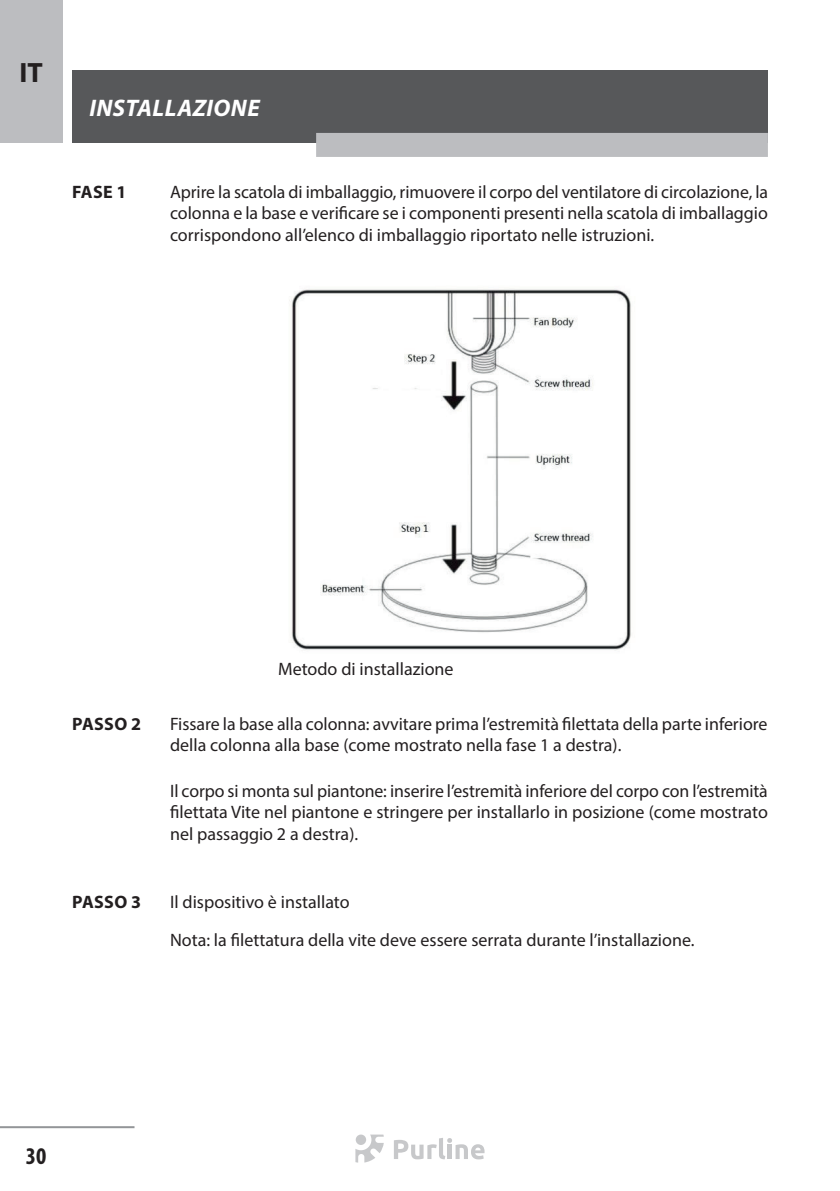
<style>
.page{position:relative;width:840px;height:1191px;background:#fff}
.page>*{position:absolute;margin:0;border:0;box-sizing:border-box;transform-origin:0 0}
.t1{font:700 28px "Myriad Pro";color:#231f20}
.t2{font:italic 700 24px "Myriad Pro";letter-spacing:.02em;color:#fff}
.t3{font:700 condensed 24px "Myriad Pro";color:#231f20}
.t4{font:18px/21.6px "Myriad Pro";color:#231f20;text-align:justify}
.t5{font:700 18px "Myriad Pro";letter-spacing:.02em;color:#231f20}
</style>
<div class="page">
<div style="left:0;top:0;width:62px;height:143px;background:#bcbdc0"></div>
<hr style="left:0;top:1126px;width:134px;height:2px;background:#939598">
<svg style="left:394px;top:1138px;width:90px;height:21px"></svg>
<svg style="left:355px;top:1134px;width:28px;height:28px"></svg>
<div style="left:355px;top:1134px;width:11px;height:11px;background:#c7c8ca;border-radius:50%"></div>
<div style="left:72px;top:71px;width:695px;height:72px;background:#57585a"></div>
<div style="left:316px;top:133px;width:451px;height:24px;background:#bcbdc0"></div>
<img style="left:289px;top:289px;width:342px;height:362px">
<h1 class="t1" style="left:20px;top:54px;width:25px">IT</h1>
<h2 class="t2" style="left:89px;top:92px;width:172px">INSTALLAZIONE</h2>
<p class="t5" style="left:72px;top:180px;width:56px">FASE 1</p>
<p class="t4" style="left:170px;top:181px;width:599px">Aprire la scatola di imballaggio, rimuovere il corpo del ventilatore di circolazione, la colonna e la base e verificare se i componenti presenti nella scatola di imballaggio corrispondono all’elenco di imballaggio riportato nelle istruzioni.</p>
<p class="t5" style="left:72px;top:711px;width:70px">PASSO 2</p>
<p class="t5" style="left:72px;top:890px;width:70px">PASSO 3</p>
<p class="t4" style="left:278px;top:658px;width:177px">Metodo di installazione</p>
<p class="t4" style="left:170px;top:712px;width:598px">Fissare la base alla colonna: avvitare prima l’estremità filettata della parte inferiore della colonna alla base (come mostrato nella fase 1 a destra).</p>
<p class="t4" style="left:170px;top:779px;width:599px">Il corpo si monta sul piantone: inserire l’estremità inferiore del corpo con l’estremità filettata Vite nel piantone e stringere per installarlo in posizione (come mostrato nel passaggio 2 a destra).</p>
<p class="t4" style="left:170px;top:882px;width:525px;line-height:37.8px">Il dispositivo è installato<br>Nota: la filettatura della vite deve essere serrata durante l’installazione.</p>
<h2 class="t3" style="left:26px;top:1141px;width:22px">30</h2>
</div>
